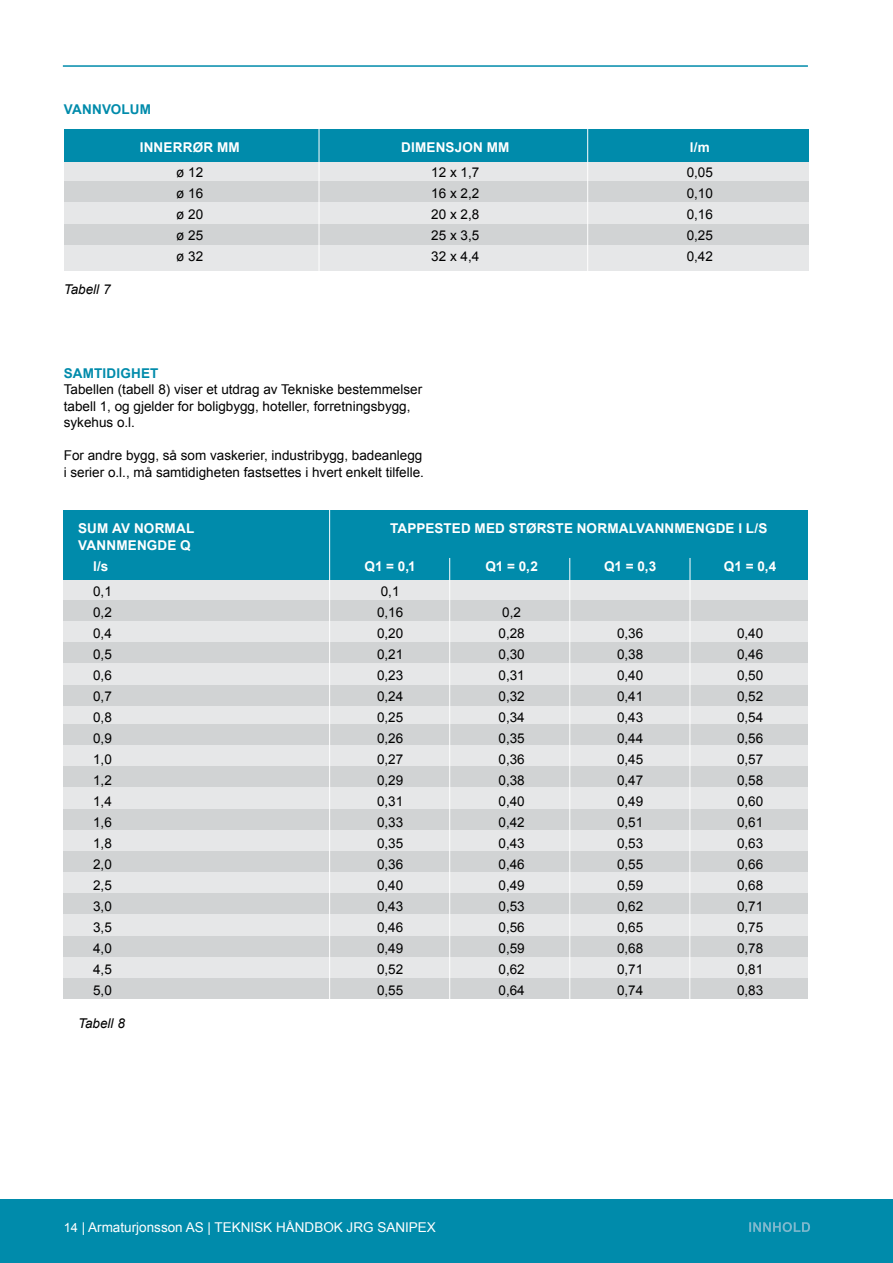
<style>
.page{position:relative;width:893px;height:1263px;background:#fff}
.page>*{position:absolute;margin:0;border:0;box-sizing:border-box;transform-origin:0 0}
.t1{font:13.5px/16.5px "Arial";color:#000}
.t2{font:700 13.5px/21px "Arial";letter-spacing:.015em;color:#fff}
.t3{font:13.5px "Arial";color:#fff}
.t4{font:700 13.5px "Arial";letter-spacing:.015em;color:#008bab}
.t5{font:italic 13.5px "Arial";color:#000}
.s1{font-size:12.75px}
</style>
<div class="page">
<div style="left:0;top:1199px;width:893px;height:64px;background:#008bab"></div>
<svg style="left:749px;top:1222px;width:61px;height:10px"></svg>
<div style="left:64px;top:129px;width:744px;height:142px;background:#e6e7e8"></div>
<div style="left:64px;top:182px;width:744px;height:20px;background:#d1d3d4"></div>
<div style="left:64px;top:129px;width:744px;height:32px;background:#008bab"></div>
<div style="left:64px;top:224px;width:744px;height:20px;background:#d1d3d4"></div>
<hr style="left:319px;top:129px;width:1px;height:142px;background:#fff">
<hr style="left:587px;top:129px;width:1px;height:142px;background:#fff">
<hr style="left:63px;top:65px;width:745px;height:2px;background:#008bab">
<div style="left:63px;top:511px;width:745px;height:488px;background:#e6e7e8"></div>
<div style="left:63px;top:600px;width:745px;height:21px;background:#d1d3d4"></div>
<div style="left:63px;top:511px;width:745px;height:69px;background:#008bab"></div>
<div style="left:63px;top:643px;width:745px;height:20px;background:#d1d3d4"></div>
<div style="left:63px;top:685px;width:745px;height:21px;background:#d1d3d4"></div>
<div style="left:63px;top:724px;width:745px;height:20px;background:#d1d3d4"></div>
<div style="left:63px;top:766px;width:745px;height:21px;background:#d1d3d4"></div>
<div style="left:63px;top:809px;width:745px;height:20px;background:#d1d3d4"></div>
<div style="left:63px;top:851px;width:745px;height:21px;background:#d1d3d4"></div>
<div style="left:63px;top:894px;width:745px;height:20px;background:#d1d3d4"></div>
<div style="left:63px;top:936px;width:745px;height:20px;background:#d1d3d4"></div>
<div style="left:63px;top:978px;width:745px;height:21px;background:#d1d3d4"></div>
<hr style="left:449px;top:558px;width:1px;height:450px;background:#fff">
<hr style="left:569px;top:558px;width:1px;height:601px;background:#fff">
<hr style="left:689px;top:558px;width:1px;height:587px;background:#fff">
<hr style="left:329px;top:503px;width:1px;height:656px;background:#fff">
<p class="t4" style="left:64px;top:100px;width:89px">VANNVOLUM</p>
<p class="t2" style="left:140px;top:137px;width:102px">INNERRØR MM</p>
<p class="t2" style="left:401px;top:137px;width:110px">DIMENSJON MM</p>
<p class="t2" style="left:690px;top:137px;width:21px">l/m</p>
<p class="t1" style="left:176px;top:164px;width:29px">ø 12</p>
<p class="t1" style="left:431px;top:164px;width:50px">12 x 1,7</p>
<p class="t1" style="left:687px;top:164px;width:28px">0,05</p>
<p class="t1" style="left:176px;top:185px;width:29px">ø 16</p>
<p class="t1" style="left:431px;top:185px;width:50px">16 x 2,2</p>
<p class="t1" style="left:687px;top:185px;width:28px">0,10</p>
<p class="t1" style="left:176px;top:206px;width:29px">ø 20</p>
<p class="t1" style="left:431px;top:206px;width:50px">20 x 2,8</p>
<p class="t1" style="left:687px;top:206px;width:28px">0,16</p>
<p class="t1" style="left:176px;top:227px;width:29px">ø 25</p>
<p class="t1" style="left:431px;top:227px;width:50px">25 x 3,5</p>
<p class="t1" style="left:687px;top:227px;width:28px">0,25</p>
<p class="t1" style="left:176px;top:248px;width:29px">ø 32</p>
<p class="t1" style="left:431px;top:248px;width:50px">32 x 4,4</p>
<p class="t1" style="left:687px;top:248px;width:28px">0,42</p>
<p class="t5" style="left:64px;top:280px;width:48px">Tabell 7</p>
<p class="t4" style="left:64px;top:364px;width:96px">SAMTIDIGHET</p>
<p class="t1" style="left:64px;top:381px;width:360px">Tabellen (tabell 8) viser et utdrag av Tekniske bestemmelser tabell 1, og gjelder for boligbygg, hoteller, forretningsbygg, sykehus o.l.</p>
<p class="t1" style="left:64px;top:447px;width:362px">For andre bygg, så som vaskerier, industribygg, badeanlegg i serier o.l., må samtidigheten fastsettes i hvert enkelt tilfelle.</p>
<p class="t2" style="left:78px;top:519px;width:118px">SUM AV NORMAL</p>
<p class="t2" style="left:390px;top:519px;width:379px">TAPPESTED MED STØRSTE NORMALVANNMENGDE I L/S</p>
<p class="t2" style="left:93px;top:535px;width:99px;text-indent:-15px">VANNMENGDE Q l/s</p>
<p class="t2" style="left:365px;top:556px;width:53px">Q1 = 0,1</p>
<p class="t2" style="left:485px;top:556px;width:54px">Q1 = 0,2</p>
<p class="t2" style="left:604px;top:556px;width:54px">Q1 = 0,3</p>
<p class="t2" style="left:724px;top:556px;width:54px">Q1 = 0,4</p>
<p class="t1" style="left:93px;top:583px;width:20px">0,1</p>
<p class="t1" style="left:381px;top:583px;width:20px">0,1</p>
<p class="t1" style="left:93px;top:604px;width:20px">0,2</p>
<p class="t1" style="left:377px;top:604px;width:28px">0,16</p>
<p class="t1" style="left:502px;top:604px;width:20px">0,2</p>
<p class="t1" style="left:93px;top:625px;width:20px">0,4</p>
<p class="t1" style="left:377px;top:625px;width:28px">0,20</p>
<p class="t1" style="left:498px;top:625px;width:28px">0,28</p>
<p class="t1" style="left:617px;top:625px;width:28px">0,36</p>
<p class="t1" style="left:737px;top:625px;width:28px">0,40</p>
<p class="t1" style="left:93px;top:646px;width:20px">0,5</p>
<p class="t1" style="left:377px;top:646px;width:28px">0,21</p>
<p class="t1" style="left:498px;top:646px;width:28px">0,30</p>
<p class="t1" style="left:617px;top:646px;width:28px">0,38</p>
<p class="t1" style="left:737px;top:646px;width:28px">0,46</p>
<p class="t1" style="left:93px;top:667px;width:20px">0,6</p>
<p class="t1" style="left:377px;top:667px;width:28px">0,23</p>
<p class="t1" style="left:498px;top:667px;width:28px">0,31</p>
<p class="t1" style="left:617px;top:667px;width:28px">0,40</p>
<p class="t1" style="left:737px;top:667px;width:28px">0,50</p>
<p class="t1" style="left:93px;top:688px;width:20px">0,7</p>
<p class="t1" style="left:377px;top:688px;width:28px">0,24</p>
<p class="t1" style="left:498px;top:688px;width:28px">0,32</p>
<p class="t1" style="left:617px;top:688px;width:28px">0,41</p>
<p class="t1" style="left:737px;top:688px;width:28px">0,52</p>
<p class="t1" style="left:93px;top:709px;width:20px">0,8</p>
<p class="t1" style="left:377px;top:709px;width:28px">0,25</p>
<p class="t1" style="left:498px;top:709px;width:28px">0,34</p>
<p class="t1" style="left:617px;top:709px;width:28px">0,43</p>
<p class="t1" style="left:737px;top:709px;width:28px">0,54</p>
<p class="t1" style="left:93px;top:730px;width:20px">0,9</p>
<p class="t1" style="left:377px;top:730px;width:28px">0,26</p>
<p class="t1" style="left:498px;top:730px;width:28px">0,35</p>
<p class="t1" style="left:617px;top:730px;width:28px">0,44</p>
<p class="t1" style="left:737px;top:730px;width:28px">0,56</p>
<p class="t1" style="left:93px;top:751px;width:20px">1,0</p>
<p class="t1" style="left:377px;top:751px;width:28px">0,27</p>
<p class="t1" style="left:498px;top:751px;width:28px">0,36</p>
<p class="t1" style="left:617px;top:751px;width:28px">0,45</p>
<p class="t1" style="left:737px;top:751px;width:28px">0,57</p>
<p class="t1" style="left:93px;top:772px;width:20px">1,2</p>
<p class="t1" style="left:377px;top:772px;width:28px">0,29</p>
<p class="t1" style="left:498px;top:772px;width:28px">0,38</p>
<p class="t1" style="left:617px;top:772px;width:28px">0,47</p>
<p class="t1" style="left:737px;top:772px;width:28px">0,58</p>
<p class="t1" style="left:93px;top:793px;width:20px">1,4</p>
<p class="t1" style="left:377px;top:793px;width:28px">0,31</p>
<p class="t1" style="left:498px;top:793px;width:28px">0,40</p>
<p class="t1" style="left:617px;top:793px;width:28px">0,49</p>
<p class="t1" style="left:737px;top:793px;width:28px">0,60</p>
<p class="t1" style="left:93px;top:814px;width:20px">1,6</p>
<p class="t1" style="left:377px;top:814px;width:28px">0,33</p>
<p class="t1" style="left:498px;top:814px;width:28px">0,42</p>
<p class="t1" style="left:617px;top:814px;width:28px">0,51</p>
<p class="t1" style="left:737px;top:814px;width:28px">0,61</p>
<p class="t1" style="left:93px;top:835px;width:20px">1,8</p>
<p class="t1" style="left:377px;top:835px;width:28px">0,35</p>
<p class="t1" style="left:498px;top:835px;width:28px">0,43</p>
<p class="t1" style="left:617px;top:835px;width:28px">0,53</p>
<p class="t1" style="left:737px;top:835px;width:28px">0,63</p>
<p class="t1" style="left:93px;top:856px;width:20px">2,0</p>
<p class="t1" style="left:377px;top:856px;width:28px">0,36</p>
<p class="t1" style="left:498px;top:856px;width:28px">0,46</p>
<p class="t1" style="left:617px;top:856px;width:28px">0,55</p>
<p class="t1" style="left:737px;top:856px;width:28px">0,66</p>
<p class="t1" style="left:93px;top:877px;width:20px">2,5</p>
<p class="t1" style="left:377px;top:877px;width:28px">0,40</p>
<p class="t1" style="left:498px;top:877px;width:28px">0,49</p>
<p class="t1" style="left:617px;top:877px;width:28px">0,59</p>
<p class="t1" style="left:737px;top:877px;width:28px">0,68</p>
<p class="t1" style="left:93px;top:898px;width:20px">3,0</p>
<p class="t1" style="left:377px;top:898px;width:28px">0,43</p>
<p class="t1" style="left:498px;top:898px;width:28px">0,53</p>
<p class="t1" style="left:617px;top:898px;width:28px">0,62</p>
<p class="t1" style="left:737px;top:898px;width:28px">0,71</p>
<p class="t1" style="left:93px;top:919px;width:20px">3,5</p>
<p class="t1" style="left:377px;top:919px;width:28px">0,46</p>
<p class="t1" style="left:498px;top:919px;width:28px">0,56</p>
<p class="t1" style="left:617px;top:919px;width:28px">0,65</p>
<p class="t1" style="left:737px;top:919px;width:28px">0,75</p>
<p class="t1" style="left:93px;top:940px;width:20px">4,0</p>
<p class="t1" style="left:377px;top:940px;width:28px">0,49</p>
<p class="t1" style="left:498px;top:940px;width:28px">0,59</p>
<p class="t1" style="left:617px;top:940px;width:28px">0,68</p>
<p class="t1" style="left:737px;top:940px;width:28px">0,78</p>
<p class="t1" style="left:93px;top:961px;width:20px">4,5</p>
<p class="t1" style="left:377px;top:961px;width:28px">0,52</p>
<p class="t1" style="left:498px;top:961px;width:28px">0,62</p>
<p class="t1" style="left:617px;top:961px;width:28px">0,71</p>
<p class="t1" style="left:737px;top:961px;width:28px">0,81</p>
<p class="t1" style="left:93px;top:982px;width:20px">5,0</p>
<p class="t1" style="left:377px;top:982px;width:28px">0,55</p>
<p class="t1" style="left:498px;top:982px;width:28px">0,64</p>
<p class="t1" style="left:617px;top:982px;width:28px">0,74</p>
<p class="t1" style="left:737px;top:982px;width:28px">0,83</p>
<p class="t5" style="left:78px;top:1015px;width:48px">Tabell 8</p>
<p class="t3" style="left:64px;top:1218px;width:374px"><span class="s1">14</span> | Armaturjonsson AS | TEKNISK HÅNDBOK JRG SANIPEX</p>
</div>
